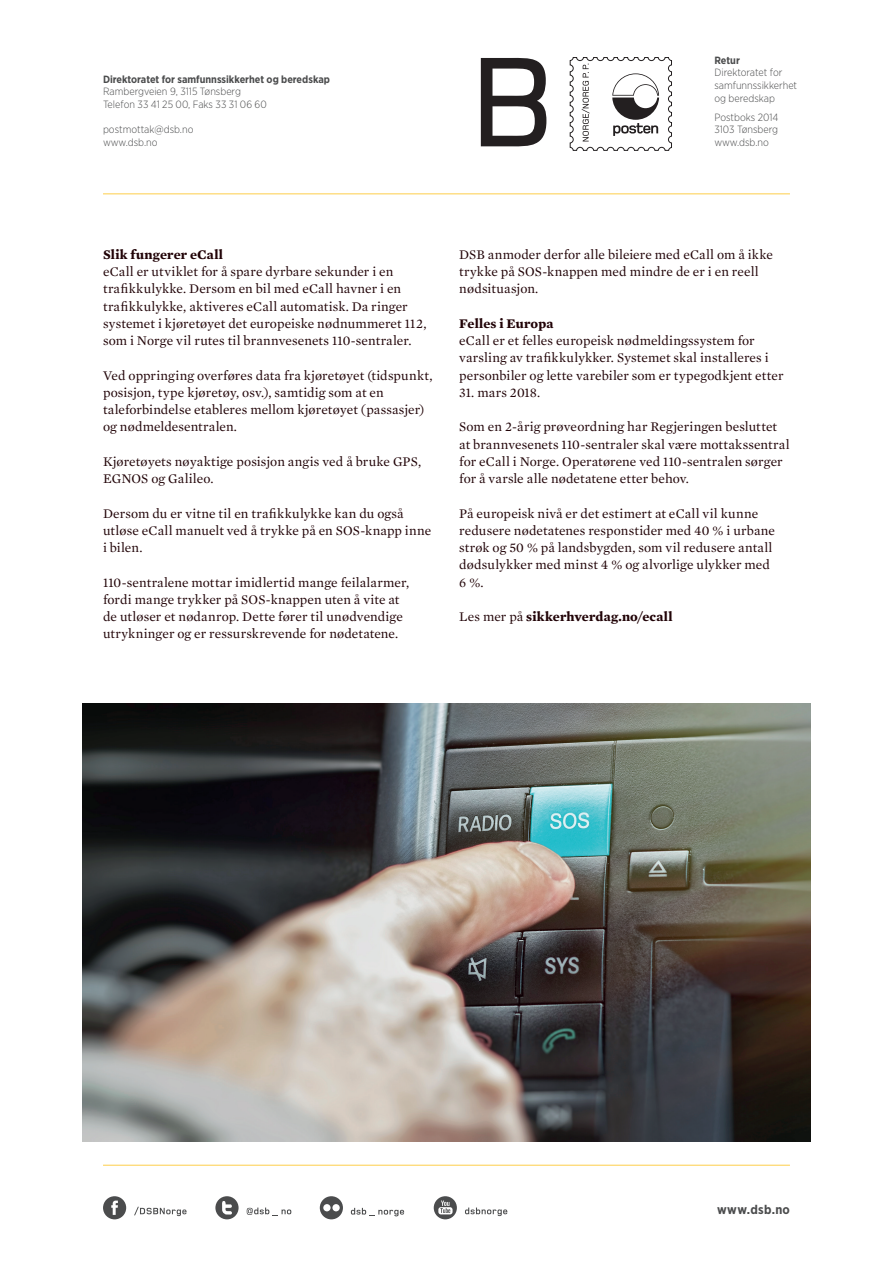
<style>
.page{position:relative;width:893px;height:1263px;background:#fff}
.page>*{position:absolute;margin:0;border:0;box-sizing:border-box;transform-origin:0 0}
.t1{font:13.5px/17.2px "Mercury Text G1";letter-spacing:.005em;color:#210307}
.t2{font:700 13.5px "Mercury Text G1";letter-spacing:.01em;color:#210307}
.t3{font:700 12.75px "Gotham Narrow";letter-spacing:.02em;color:#4b4c4d}
.t4{font:300 10.5px/12.6px "Gotham Narrow";color:#4b4c4d}
.t5{font:700 10.5px "Gotham Narrow";color:#4b4c4d}
.s1{font-weight:400}
</style>
<div class="page">
<svg style="left:481px;top:57px;width:65px;height:90px"></svg>
<svg style="left:569px;top:57px;width:103px;height:94px"></svg>
<svg style="left:351px;top:1208px;width:53px;height:8px"></svg>
<svg style="left:320px;top:1196px;width:23px;height:23px"></svg>
<svg style="left:247px;top:1207px;width:44px;height:9px"></svg>
<svg style="left:215px;top:1196px;width:24px;height:23px"></svg>
<svg style="left:134px;top:1207px;width:53px;height:9px"></svg>
<svg style="left:103px;top:1196px;width:23px;height:23px"></svg>
<svg style="left:465px;top:1207px;width:42px;height:9px"></svg>
<svg style="left:434px;top:1196px;width:23px;height:23px"></svg>
<hr style="left:103px;top:1164px;width:687px;height:2px;background:#fed667">
<hr style="left:103px;top:193px;width:687px;height:1px;background:#fed667">
<img style="left:82px;top:704px;width:729px;height:438px">
<p class="t5" style="left:103px;top:72px;width:228px">Direktoratet for samfunnssikkerhet og beredskap</p>
<p class="t4" style="left:103px;top:85px;width:165px">Rambergveien 9, 3115 Tønsberg<br>Telefon 33 41 25 00, Faks 33 31 06 60</p>
<p class="t4" style="left:103px;top:123px;width:92px">postmottak@dsb.no www.dsb.no</p>
<p class="t5" style="left:714px;top:53px;width:27px">Retur</p>
<p class="t4" style="left:714px;top:66px;width:84px">Direktoratet for samfunnssikkerhet og beredskap</p>
<p class="t4" style="left:714px;top:110px;width:66px;text-align:justify">Postboks 2014<br>3103 Tønsberg www.dsb.no</p>
<p class="t2" style="left:103px;top:244px;width:121px">Slik fungerer eCall</p>
<p class="t1" style="left:103px;top:262px;width:325px">eCall er utviklet for å spare dyrbare sekunder i en trafikkulykke. Dersom en bil med eCall havner i en trafikkulykke, aktiveres eCall automatisk. Da ringer systemet i kjøretøyet det europeiske nødnummeret 112, som i Norge vil rutes til brannvesenets 110-sentraler.</p>
<p class="t1" style="left:103px;top:366px;width:331px">Ved oppringing overføres data fra kjøretøyet (tidspunkt, posisjon, type kjøretøy, osv.), samtidig som at en taleforbindelse etableres mellom kjøretøyet (passasjer) og nødmeldesentralen.</p>
<p class="t1" style="left:103px;top:452px;width:320px">Kjøretøyets nøyaktige posisjon angis ved å bruke GPS,<br>EGNOS og Galileo.</p>
<p class="t1" style="left:103px;top:504px;width:330px">Dersom du er vitne til en trafikkulykke kan du også utløse eCall manuelt ved å trykke på en SOS-knapp inne i bilen.</p>
<p class="t1" style="left:103px;top:573px;width:308px">110-sentralene mottar imidlertid mange feilalarmer, fordi mange trykker på SOS-knappen uten å vite at de utløser et nødanrop. Dette fører til unødvendige utrykninger og er ressurskrevende for nødetatene.</p>
<p class="t1" style="left:459px;top:245px;width:315px">DSB anmoder derfor alle bileiere med eCall om å ikke trykke på SOS-knappen med mindre de er i en reell nødsituasjon.</p>
<p class="t2" style="left:459px;top:313px;width:96px">Felles i Europa</p>
<p class="t1" style="left:459px;top:331px;width:326px">eCall er et felles europeisk nødmeldingssystem for varsling av trafikkulykker. Systemet skal installeres i personbiler og lette varebiler som er typegodkjent etter</p>
<p class="t1" style="left:459px;top:383px;width:82px">31. mars 2018.</p>
<p class="t1" style="left:459px;top:418px;width:332px">Som en 2-årig prøveordning har Regjeringen besluttet at brannvesenets 110-sentraler skal være mottakssentral for eCall i Norge. Operatørene ved 110-sentralen sørger for å varsle alle nødetatene etter behov.</p>
<p class="t1" style="left:459px;top:504px;width:317px">På europeisk nivå er det estimert at eCall vil kunne redusere nødetatenes responstider med 40 % i urbane strøk og 50 % på landsbygden, som vil redusere antall dødsulykker med minst 4 % og alvorlige ulykker med 6 %.</p>
<p class="t2" style="left:459px;top:606px;width:215px"><span class="s1">Les mer på</span> sikkerhverdag.no/ecall</p>
<p class="t3" style="left:717px;top:1202px;width:74px">www.dsb.no</p>
</div>
